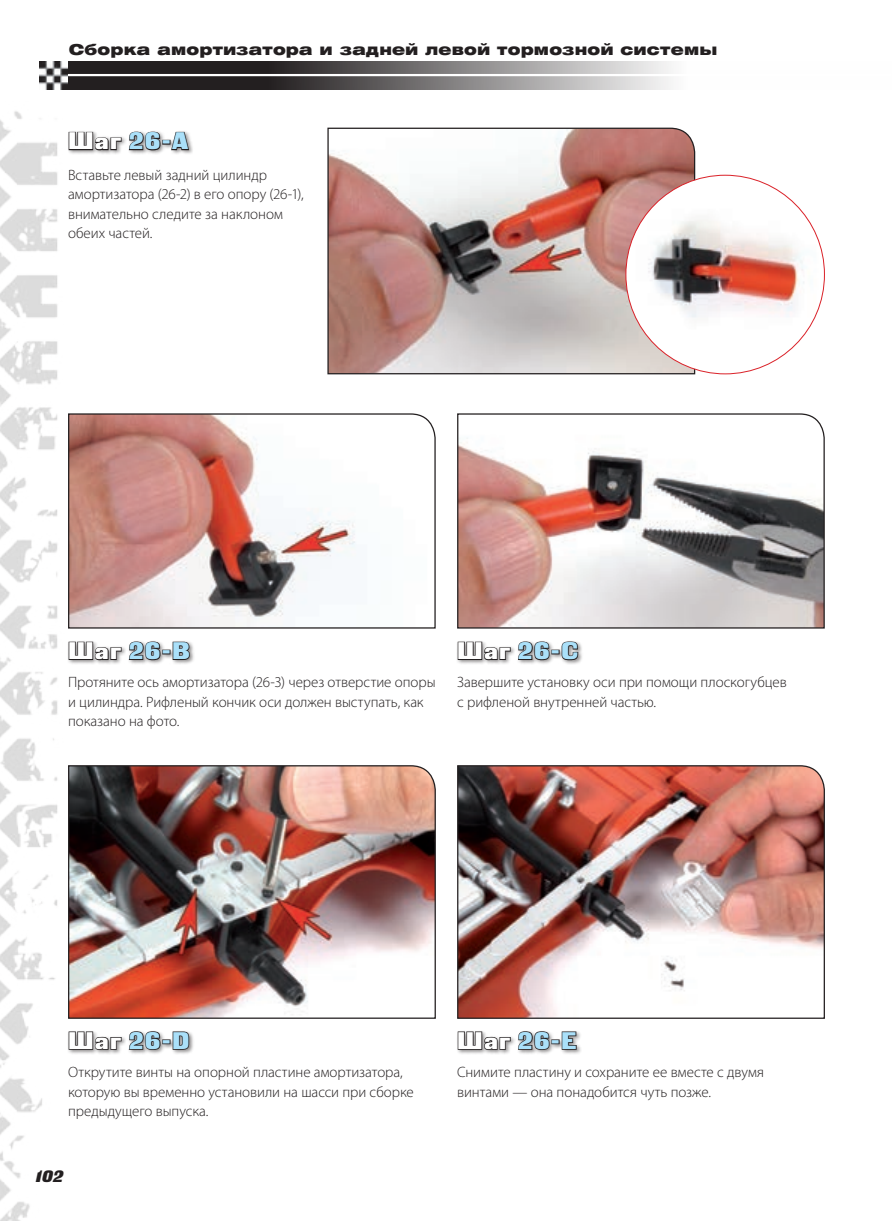
<style>
.page{position:relative;width:893px;height:1221px;background:#fff}
.page>*{position:absolute;margin:0;border:0;box-sizing:border-box;transform-origin:0 0}
.t1{font:24px "Black Grotesk C";letter-spacing:.05em;color:#aae0f9}
.t2{font:italic 16.5px "Black Grotesk C";color:#231f20}
.t3{font:300 15px/19.5px "Myriad Pro";letter-spacing:-.005em;color:#231f20}
.t4{font:15px "Helios Ext Black C";letter-spacing:.015em;color:#231f20}
.s1{color:#fff}
</style>
<div class="page">
<svg style="left:68px;top:61px;width:603px;height:28px;background:#6a6768"></svg>
<hr style="left:64px;top:74px;width:827px;height:2px;background:#fff">
<img style="left:0;top:111px;width:58px;height:1109px">
<img style="left:40px;top:61px;width:28px;height:28px">
<div style="left:67px;top:639px;width:128px;height:26px;background:#231f20;opacity:.5"></div>
<svg style="left:68px;top:641px;width:54px;height:20px"></svg>
<svg style="left:128px;top:640px;width:34px;height:21px"></svg>
<div style="left:162px;top:649px;width:9px;height:5px;border:2px solid #231f20"></div>
<svg style="left:172px;top:640px;width:19px;height:20px"></svg>
<div style="left:456px;top:1029px;width:126px;height:25px;background:#231f20;opacity:.5"></div>
<svg style="left:457px;top:1030px;width:54px;height:21px"></svg>
<svg style="left:517px;top:1029px;width:34px;height:22px"></svg>
<div style="left:551px;top:1039px;width:9px;height:5px;border:2px solid #231f20"></div>
<svg style="left:561px;top:1030px;width:16px;height:20px"></svg>
<div style="left:456px;top:639px;width:127px;height:26px;background:#231f20;opacity:.5"></div>
<svg style="left:457px;top:641px;width:54px;height:20px"></svg>
<svg style="left:517px;top:640px;width:34px;height:21px"></svg>
<div style="left:551px;top:649px;width:9px;height:5px;border:2px solid #231f20"></div>
<svg style="left:560px;top:640px;width:19px;height:21px"></svg>
<div style="left:67px;top:1029px;width:127px;height:25px;background:#231f20;opacity:.5"></div>
<svg style="left:68px;top:1030px;width:54px;height:21px"></svg>
<svg style="left:128px;top:1029px;width:34px;height:22px"></svg>
<div style="left:162px;top:1039px;width:9px;height:5px;border:2px solid #231f20"></div>
<svg style="left:172px;top:1030px;width:18px;height:20px"></svg>
<div style="left:67px;top:130px;width:127px;height:25px;background:#231f20;opacity:.5"></div>
<svg style="left:68px;top:131px;width:54px;height:21px"></svg>
<svg style="left:128px;top:130px;width:34px;height:22px"></svg>
<div style="left:162px;top:140px;width:9px;height:5px;border:2px solid #231f20"></div>
<svg style="left:170px;top:131px;width:20px;height:20px"></svg>
<svg style="left:327px;top:127px;width:369px;height:248px"></svg>
<svg style="left:68px;top:413px;width:368px;height:216px"></svg>
<svg style="left:457px;top:413px;width:368px;height:216px"></svg>
<img style="left:626px;top:175px;width:198px;height:199px;border-radius:99px">
<img style="left:457px;top:765px;width:368px;height:254px">
<img style="left:68px;top:765px;width:368px;height:254px">
<p class="t4" style="left:69px;top:40px;width:650px">Сборка амортизатора и задней левой тормозной системы</p>
<h1 class="t1" style="left:68px;top:127px;width:121px"><span class="s1">Шаг</span> 26-А</h1>
<p class="t3" style="left:68px;top:165px;width:237px">Вставьте левый задний цилиндр амортизатора (26-2) в его опору (26-1), внимательно следите за наклоном обеих частей.</p>
<h1 class="t1" style="left:68px;top:636px;width:124px"><span class="s1">Шаг</span> 26-B</h1>
<p class="t3" style="left:68px;top:672px;width:369px">Протяните ось амортизатора (26-3) через отверстие опоры и цилиндра. Рифленый кончик оси должен выступать, как показано на фото.</p>
<h1 class="t1" style="left:457px;top:636px;width:123px"><span class="s1">Шаг</span> 26-C</h1>
<p class="t3" style="left:457px;top:672px;width:331px">Завершите установку оси при помощи плоскогубцев с рифленой внутренней частью.</p>
<h1 class="t1" style="left:68px;top:1026px;width:123px"><span class="s1">Шаг</span> 26-D</h1>
<p class="t3" style="left:68px;top:1062px;width:347px">Открутите винты на опорной пластине амортизатора, которую вы временно установили на шасси при сборке предыдущего выпуска.</p>
<p class="t2" style="left:36px;top:1166px;width:29px">102</p>
<h1 class="t1" style="left:457px;top:1026px;width:121px"><span class="s1">Шаг</span> 26-E</h1>
<p class="t3" style="left:457px;top:1062px;width:308px">Снимите пластину и сохраните ее вместе с двумя винтами — она понадобится чуть позже.</p>
</div>
